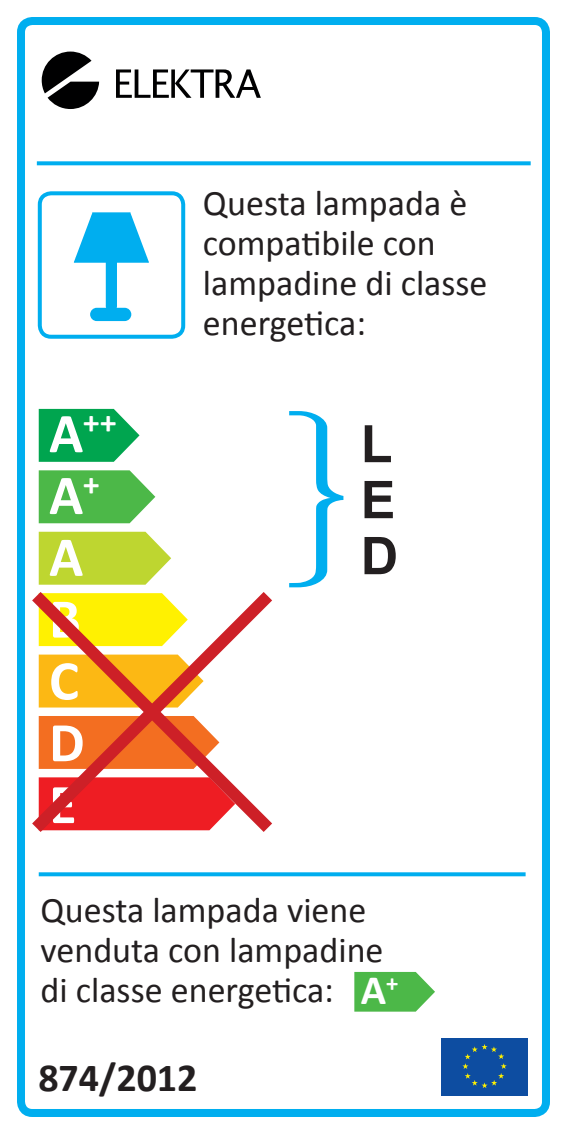
<style>
.page{position:relative;width:567px;height:1134px;background:#fff}
.page>*{position:absolute;margin:0;border:0;box-sizing:border-box;transform-origin:0 0}
.t1{font:700 56.4px/62px "Calibri";color:#fff}
.t2{font:700 52px/56px "Arial";color:#231f20;text-align:justify}
.t3{font:700 42px "Calibri";color:#fff}
.t4{font:700 40px "Calibri";color:#231f20}
.t5{font:36px/40px "Calibri";color:#231f20}
.t6{font:700 32.8px "Calibri";color:#fff}
.s1{font-size:56.4px}
</style>
<div class="page">
<div style="left:17px;top:17px;width:533px;height:1100px;border:8px solid #00aeef;border-radius:11px"></div>
<svg style="left:37px;top:161px;width:494px;height:4px;background:#14b4f0"></svg>
<div style="left:38px;top:191px;width:147px;height:148px;border:4px solid #00aeef;border-radius:11px"></div>
<div style="left:441px;top:1037px;width:87px;height:58px;background:#0d4da1"></div>
<svg style="left:462px;top:1044px;width:45px;height:44px"></svg>
<svg style="left:74px;top:212px;width:75px;height:102px"></svg>
<div style="left:90px;top:308px;width:41px;height:13px;background:#00aeef;border-radius:7px"></div>
<svg style="left:39px;top:872px;width:487px;height:4px;background:#13b4f0"></svg>
<svg style="left:42px;top:52px;width:57px;height:57px"></svg>
<svg style="left:116px;top:69px;width:145px;height:29px"></svg>
<svg style="left:39px;top:532px;width:132px;height:47px;background:#c3d941"></svg>
<svg style="left:39px;top:470px;width:116px;height:53px;background:#60c05c"></svg>
<svg style="left:39px;top:409px;width:101px;height:53px;background:#22b166"></svg>
<svg style="left:354px;top:972px;width:81px;height:40px;background:#63c15f"></svg>
<svg style="left:19px;top:579px;width:253px;height:266px"></svg>
<svg style="left:289px;top:411px;width:54px;height:176px"></svg>
<p class="t6" style="left:49px;top:402px;width:69px"><span class="s1">A</span>++</p>
<h1 class="t1" style="left:49px;top:462px;width:52px">A<sup>+<br></sup>A<br>B<br>C<br>D<br>E</h1>
<p class="t5" style="left:203px;top:181px;width:286px">Questa lampada è compatibile con lampadine di classe energetica:</p>
<h2 class="t2" style="left:361px;top:418px;width:39px">L E D</h2>
<p class="t5" style="left:41px;top:888px;width:344px">Questa lampada viene venduta con lampadine di classe energetica:</p>
<p class="t3" style="left:361px;top:964px;width:39px">A<sup>+</sup></p>
<p class="t4" style="left:38px;top:1053px;width:161px">874/2012</p>
</div>
